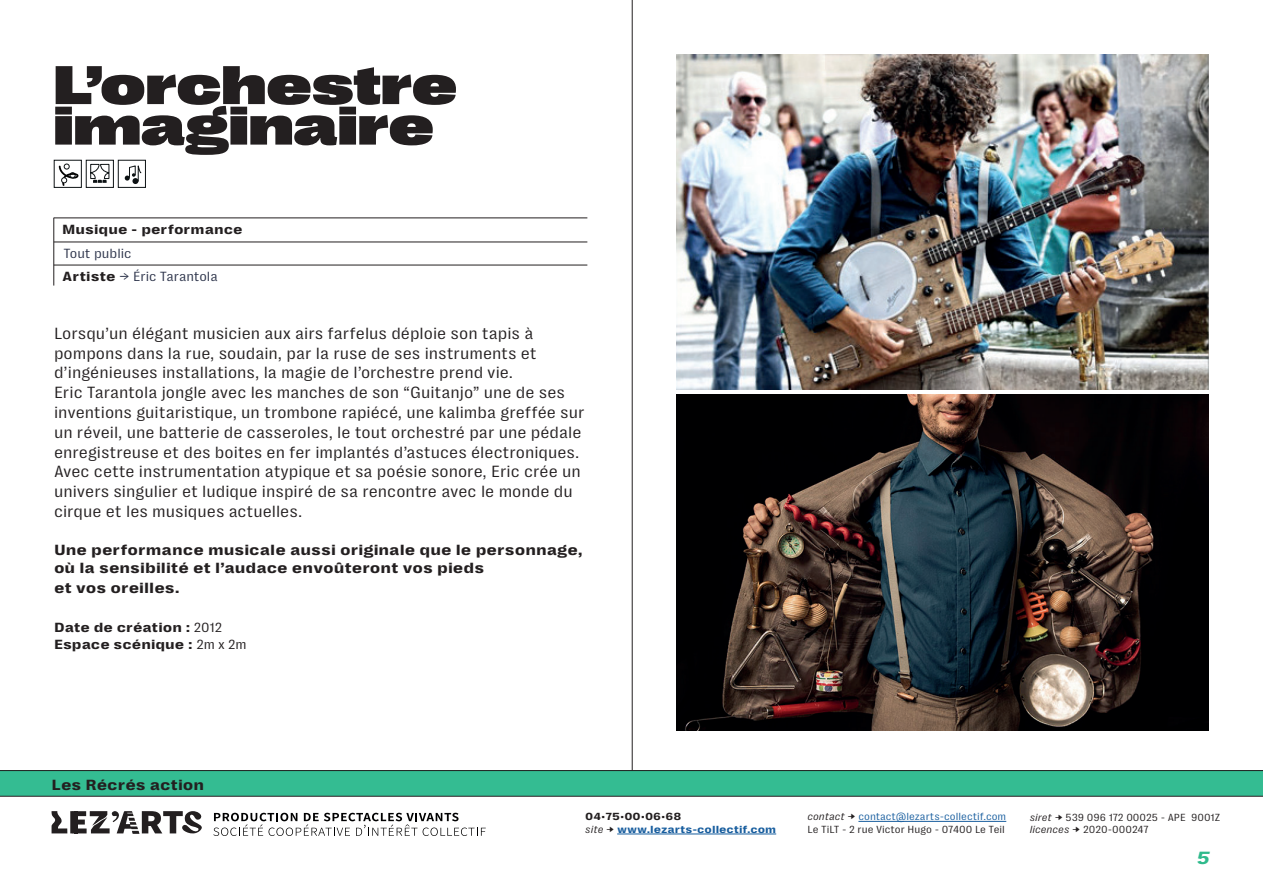
<style>
.page{position:relative;width:1263px;height:893px;background:#fff}
.page>*{position:absolute;margin:0;border:0;box-sizing:border-box;transform-origin:0 0}
.t1{font:900 55.5px/40.5px "PP Right Grotesk Spatial";color:#231f20}
.t2{font:italic 700 expanded 18px "PP Right Grotesk Text";color:#2fba8c}
.t3{font:16.5px/19.8px "PP Right Grotesk Text";color:#231f20}
.t4{font:700 expanded 15px/18px "PP Right Grotesk Text";color:#231f20}
.t5{font:700 expanded 13.5px/16.2px "PP Right Grotesk Text";color:#231f20}
.t6{font:13.5px "PP Right Grotesk Text";color:#2c334a}
.t7{font:10.5px/12.6px "PP Right Grotesk Text";color:#231f20}
.t8{font:700 expanded 10.5px/12.6px "PP Right Grotesk Text";color:#175d9e}
.s1{font-weight:700;font-stretch:expanded;color:#231f20}
.s2{font-weight:400;font-stretch:normal}
.s3{color:#231f20}
.s4{font-weight:400;font-style:italic;font-stretch:normal;color:#231f20}
.s5{font-weight:400;font-stretch:normal;color:#231f20}
.s6{font-style:italic}
.s7{color:#175d9e}
</style>
<div class="page">
<hr style="left:858px;top:821px;width:148px;height:1px;background:#175d9e">
<hr style="left:617px;top:834px;width:159px;height:1px;background:#175d9e">
<svg style="left:52px;top:811px;width:150px;height:23px"></svg>
<div style="left:0;top:770px;width:1263px;height:26px;background:#34bc92"></div>
<hr style="left:632px;top:0;width:1px;height:770px;background:#231f20">
<hr style="left:0;top:770px;width:1263px;height:1px;background:#231f20">
<hr style="left:0;top:796px;width:1263px;height:1px;background:#231f20">
<svg style="left:213px;top:813px;width:273px;height:23px"></svg>
<hr style="left:54px;top:265px;width:533px;height:1px;background:#231f20">
<hr style="left:54px;top:242px;width:533px;height:1px;background:#231f20">
<hr style="left:54px;top:218px;width:533px;height:1px;background:#231f20">
<hr style="left:54px;top:218px;width:1px;height:68px;background:#231f20">
<img style="left:676px;top:54px;width:533px;height:335px">
<img style="left:676px;top:395px;width:533px;height:335px">
<div style="left:54px;top:160px;width:28px;height:28px;border:1px solid #0d1214"></div>
<svg style="left:59px;top:164px;width:20px;height:22px"></svg>
<div style="left:86px;top:160px;width:28px;height:28px;border:1px solid #0d1214"></div>
<svg style="left:90px;top:164px;width:19px;height:19px"></svg>
<div style="left:118px;top:160px;width:28px;height:28px;border:1px solid #0d1214"></div>
<svg style="left:125px;top:165px;width:16px;height:19px"></svg>
<h1 class="t1" style="left:54px;top:66px;width:405px">L’orchestre imaginaire</h1>
<p class="t5" style="left:62px;top:222px;width:182px">Musique - performance</p>
<p class="t6" style="left:62px;top:269px;width:157px"><span class="s1">Artiste</span> → Éric Tarantola</p>
<p class="t6" style="left:63px;top:246px;width:70px">Tout public</p>
<p class="t3" style="left:54px;top:323px;width:532px">Lorsqu’un élégant musicien aux airs farfelus déploie son tapis à pompons dans la rue, soudain, par la ruse de ses instruments et d’ingénieuses installations, la magie de l’orchestre prend vie.<br>Eric Tarantola jongle avec les manches de son “Guitanjo” une de ses inventions guitaristique, un trombone rapiécé, une kalimba greffée sur un réveil, une batterie de casseroles, le tout orchestré par une pédale enregistreuse et des boites en fer implantés d’astuces électroniques.<br>Avec cette instrumentation atypique et sa poésie sonore, Eric crée un univers singulier et ludique inspiré de sa rencontre avec le monde du cirque et les musiques actuelles.</p>
<p class="t4" style="left:54px;top:541px;width:530px">Une performance musicale aussi originale que le personnage, où la sensibilité et l’audace envoûteront vos pieds</p>
<p class="t4" style="left:54px;top:579px;width:127px">et vos oreilles.</p>
<p class="t5" style="left:54px;top:620px;width:194px">Date de création : <span class="s2">2012<br></span>Espace scénique : <span class="s2">2m x 2m</span></p>
<p class="t4" style="left:52px;top:776px;width:154px">Les Récrés action</p>
<p class="t8" style="left:585px;top:811px;width:192px"><span class="s3">04•75•00•06•68<br></span><span class="s4">site</span> <span class="s5">→</span> www.lezarts-collectif.com</p>
<p class="t7" style="left:807px;top:810px;width:200px"><span class="s6">contact</span> → <span class="s7">contact@lezarts-collectif.com<br></span>Le TiLT - 2 rue Victor Hugo - 07400 Le Teil</p>
<p class="t7" style="left:1030px;top:811px;width:192px"><span class="s6">siret</span> → 539 096 172 00025 - APE 9001Z <span class="s6">licences</span> → 2020-000247</p>
<p class="t2" style="left:1196px;top:848px;width:15px">5</p>
</div>
